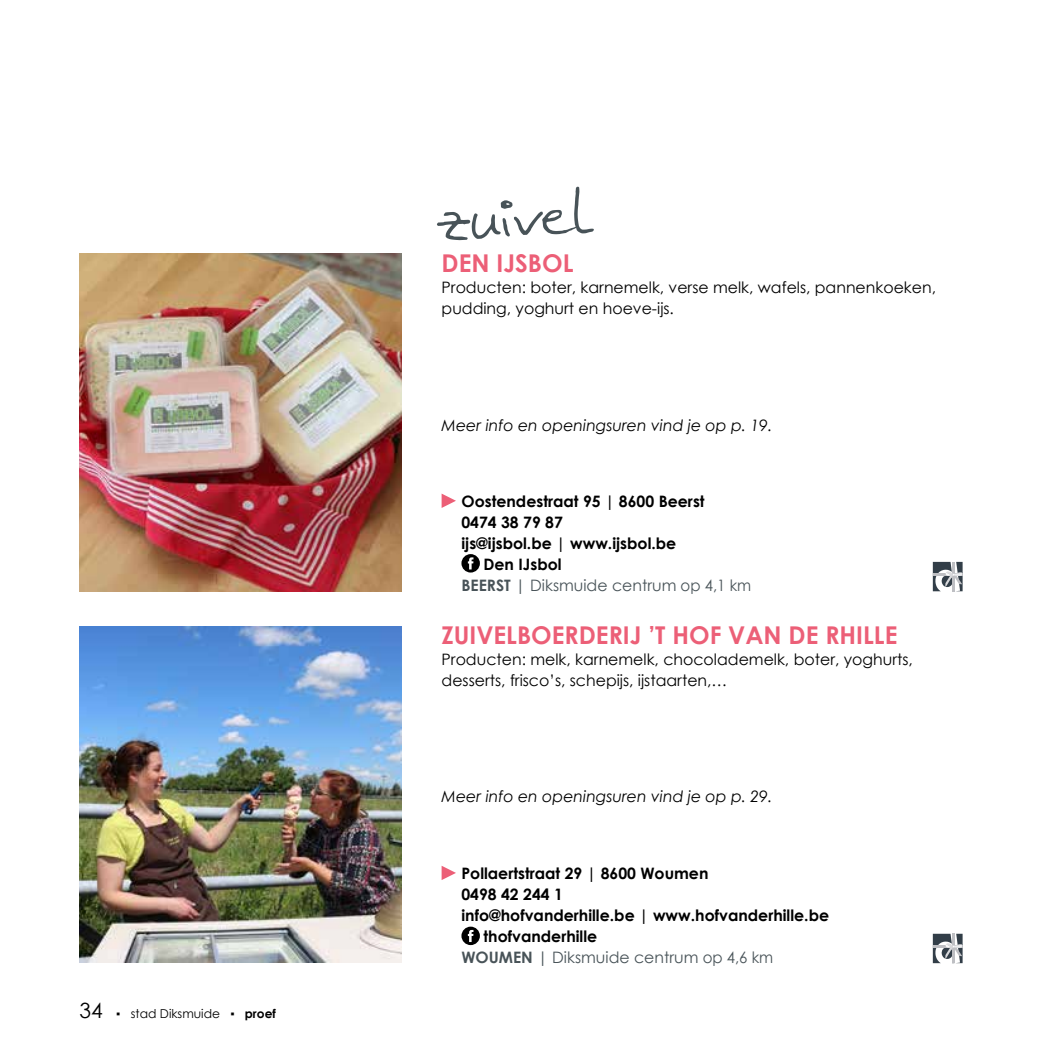
<style>
.page{position:relative;width:1042px;height:1042px;background:#fff}
.page>*{position:absolute;margin:0;border:0;box-sizing:border-box;transform-origin:0 0}
.t1{font:52.5px "Anke Hand";color:#485358}
.t2{font:700 24.5px "Century Gothic";color:#ec5f77}
.t3{font:15.75px/21px "Century Gothic";color:#000}
.t4{font:700 15.75px "Century Gothic";color:#000}
.t5{font:italic 15.75px "Century Gothic";color:#000}
.t6{font:15.75px "Century Gothic";color:#485358}
.t7{font:12.25px "Century Gothic";color:#000}
.s1{font-size:21px}
.s2{font-family:"Arial"}
.s3{font-weight:700}
</style>
<div class="page">
<svg style="left:441px;top:493px;width:15px;height:15px"></svg>
<img style="left:79px;top:254px;width:323px;height:337px">
<svg style="left:441px;top:866px;width:15px;height:14px"></svg>
<img style="left:79px;top:626px;width:323px;height:336px">
<svg style="left:933px;top:562px;width:29px;height:29px"></svg>
<svg style="left:933px;top:934px;width:29px;height:29px"></svg>
<svg style="left:461px;top:554px;width:19px;height:18px"></svg>
<svg style="left:468px;top:557px;width:5px;height:12px"></svg>
<svg style="left:461px;top:926px;width:19px;height:19px"></svg>
<svg style="left:468px;top:930px;width:5px;height:12px"></svg>
<p class="t7" style="left:79px;top:1005px;width:198px"><span class="s1">34</span> <span class="s2">▪</span> stad Diksmuide <span class="s2">▪</span> <span class="s3">proef</span></p>
<h1 class="t1" style="left:435px;top:191px;width:159px;rotate:-3deg">zuivel</h1>
<h2 class="t2" style="left:441px;top:244px;width:133px">DEN IJSBOL</h2>
<p class="t3" style="left:441px;top:277px;width:496px">Producten: boter, karnemelk, verse melk, wafels, pannenkoeken, pudding, yoghurt en hoeve-ijs.</p>
<p class="t5" style="left:441px;top:414px;width:332px">Meer info en openingsuren vind je op p. 19.</p>
<p class="t4" style="left:461px;top:489px;width:245px">Oostendestraat 95 | 8600 Beerst</p>
<p class="t4" style="left:461px;top:510px;width:103px">0474 38 79 87</p>
<p class="t4" style="left:461px;top:531px;width:216px">ijs@ijsbol.be | www.ijsbol.be</p>
<p class="t4" style="left:483px;top:552px;width:80px">Den IJsbol</p>
<p class="t6" style="left:461px;top:574px;width:291px"><span class="s3">BEERST</span> | Diksmuide centrum op 4,1 km</p>
<h2 class="t2" style="left:441px;top:617px;width:457px">ZUIVELBOERDERIJ ’T HOF VAN DE RHILLE</h2>
<p class="t3" style="left:441px;top:649px;width:473px">Producten: melk, karnemelk, chocolademelk, boter, yoghurts, desserts, frisco’s, schepijs, ijstaarten,…</p>
<p class="t5" style="left:441px;top:785px;width:332px">Meer info en openingsuren vind je op p. 29.</p>
<p class="t4" style="left:461px;top:861px;width:248px">Pollaertstraat 29 | 8600 Woumen</p>
<p class="t4" style="left:461px;top:882px;width:103px">0498 42 244 1</p>
<p class="t4" style="left:461px;top:903px;width:369px">info@hofvanderhille.be | www.hofvanderhille.be</p>
<p class="t4" style="left:483px;top:924px;width:115px">thofvanderhille</p>
<p class="t6" style="left:461px;top:946px;width:313px"><span class="s3">WOUMEN</span> | Diksmuide centrum op 4,6 km</p>
</div>
